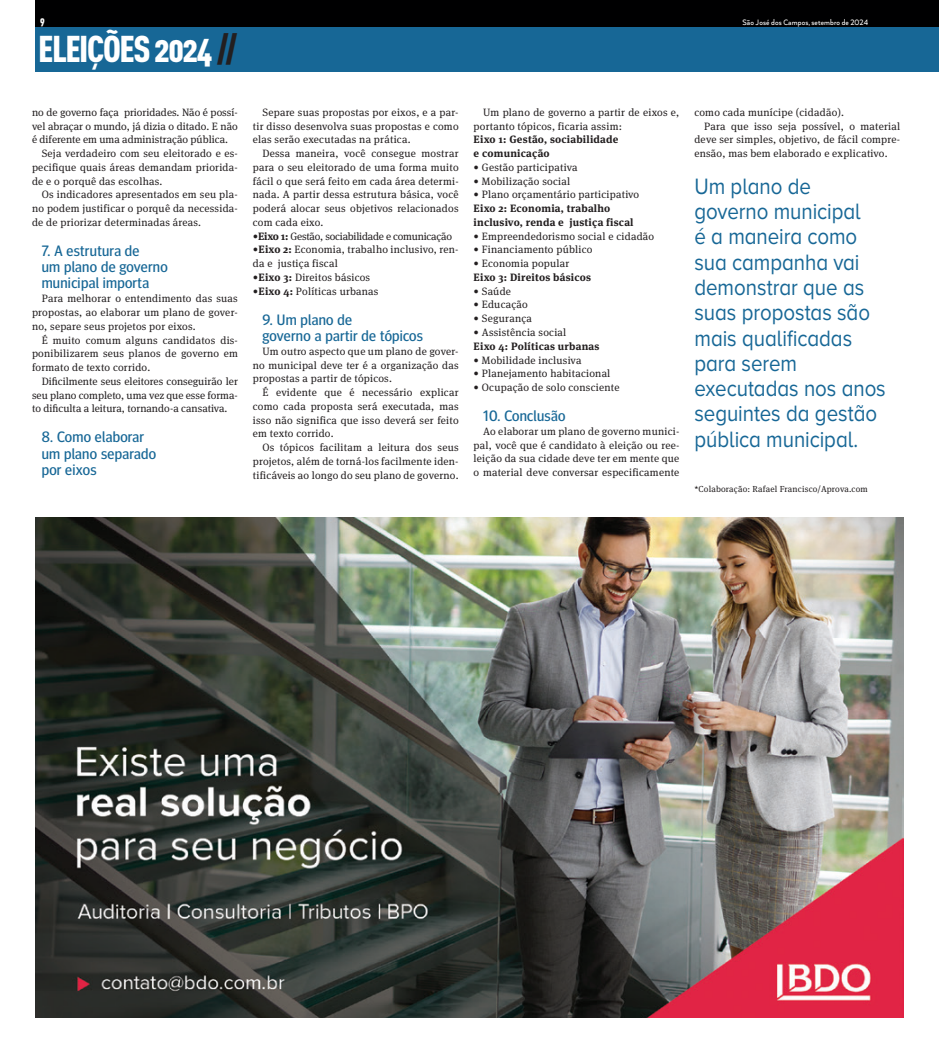
<style>
.page{position:relative;width:939px;height:1053px;background:#fff}
.page>*{position:absolute;margin:0;border:0;box-sizing:border-box;transform-origin:0 0}
.t1{font:36.75px "DIN Cond Black Alternate";letter-spacing:-.04em;color:#fff}
.t2{font:23px/25.2px "Proxima Nova A";letter-spacing:-.005em;color:#176796;scale:.89 1}
.t3{font:15px/16.2px "Meta Headline OT";letter-spacing:.02em;color:#176796}
.t4{font:11.25px "DIN Cond Black Alternate";color:#fff}
.t5{font:10.62px/13.8px "Meta Serif OT";letter-spacing:.02em;color:#231f20;text-align:justify}
.t6{font:700 10.62px/13.8px "Meta Serif OT";letter-spacing:.02em;color:#231f20}
.t7{font:10.62px "Meta Serif OT";color:#231f20}
.t8{font:10.62px "Meta Serif OT";letter-spacing:-.02em;color:#231f20}
.t9{font:500 9px "Arquitecta";letter-spacing:.015em;color:#fff;scale:.89 1}
.t10{font:8.75px "Meta Serif OT";letter-spacing:.02em;color:#231f20}
.s1{color:#231f20}
.s2{font-weight:700}
</style>
<div class="page">
<div style="left:35px;top:4px;width:904px;height:67px;background:#176796"></div>
<div style="left:35px;top:0;width:904px;height:27px;background:#000001"></div>
<img style="left:35px;top:517px;width:868px;height:500px">
<p class="t4" style="left:40px;top:14px;width:6px">9</p>
<p class="t9" style="left:742px;top:16px;width:143px">São José dos Campos, setembro de 2024</p>
<h1 class="t1" style="left:38px;top:26px;width:201px">ELEIÇÕES 2024 <span class="s1">//</span></h1>
<p class="t7" style="left:32px;top:105px;width:207px">no de governo faça prioridades. Não é possí-</p>
<p class="t7" style="left:32px;top:119px;width:207px">vel abraçar o mundo, já dizia o ditado. E não</p>
<p class="t7" style="left:32px;top:133px;width:198px">é diferente em uma administração pública.</p>
<p class="t5" style="left:42px;top:146px;width:198px">Seja verdadeiro com seu eleitorado e es-</p>
<p class="t5" style="left:32px;top:160px;width:207px">pecifique quais áreas demandam priorida-</p>
<p class="t5" style="left:32px;top:174px;width:132px">de e o porquê das escolhas.</p>
<p class="t5" style="left:42px;top:188px;width:198px">Os indicadores apresentados em seu pla-</p>
<p class="t5" style="left:32px;top:201px;width:207px">no podem justificar o porquê da necessida-</p>
<p class="t5" style="left:32px;top:215px;width:170px">de de priorizar determinadas áreas.</p>
<h3 class="t3" style="left:42px;top:243px;width:128px">7. A estrutura de<br>um plano de governo municipal importa</h3>
<p class="t5" style="left:32px;top:291px;width:207px;text-indent:10px">Para melhorar o entendimento das suas propostas, ao elaborar um plano de gover&shy;no, separe seus projetos por eixos.</p>
<p class="t5" style="left:32px;top:333px;width:207px;text-indent:10px">É muito comum alguns candidatos dis&shy;ponibilizarem seus planos de governo em formato de texto corrido.</p>
<p class="t5" style="left:32px;top:374px;width:207px;text-indent:10px">Dificilmente seus eleitores conseguirão ler seu plano completo, uma vez que esse forma&shy;to dificulta a leitura, tornando-a cansativa.</p>
<h3 class="t3" style="left:42px;top:429px;width:116px">8. Como elaborar um plano separado por eixos</h3>
<p class="t5" style="left:253px;top:105px;width:207px;text-indent:10px">Separe suas propostas por eixos, e a par&shy;tir disso desenvolva suas propostas e como elas serão executadas na prática.</p>
<p class="t5" style="left:253px;top:146px;width:207px;text-indent:10px">Dessa maneira, você consegue mostrar para o seu eleitorado de uma forma muito fácil o que será feito em cada área determi&shy;nada. A partir dessa estrutura básica, você poderá alocar seus objetivos relacionados com cada eixo.</p>
<p class="t8" style="left:253px;top:229px;width:201px"><span class="s2">•Eixo 1:</span> Gestão, sociabilidade e comunicação</p>
<p class="t5" style="left:253px;top:243px;width:207px"><span class="s2">•Eixo 2:</span> Economia, trabalho inclusivo, ren&shy;da e justiça fiscal</p>
<p class="t5" style="left:253px;top:270px;width:119px"><span class="s2">•Eixo 3:</span> Direitos básicos</p>
<p class="t5" style="left:253px;top:284px;width:127px"><span class="s2">•Eixo 4:</span> Políticas urbanas</p>
<h3 class="t3" style="left:262px;top:311px;width:162px">9. Um plano de<br>governo a partir de tópicos</h3>
<p class="t5" style="left:253px;top:344px;width:207px;text-indent:10px">Um outro aspecto que um plano de gover&shy;no municipal deve ter é a organização das propostas a partir de tópicos.</p>
<p class="t5" style="left:253px;top:385px;width:207px;text-indent:10px">É evidente que é necessário explicar como cada proposta será executada, mas isso não significa que isso deverá ser feito em texto corrido.</p>
<p class="t5" style="left:253px;top:440px;width:207px;text-indent:10px">Os tópicos facilitam a leitura dos seus projetos, além de torná-los facilmente iden&shy;tificáveis ao longo do seu plano de governo.</p>
<p class="t5" style="left:474px;top:105px;width:207px;text-indent:10px">Um plano de governo a partir de eixos e, portanto tópicos, ficaria assim:</p>
<p class="t6" style="left:474px;top:133px;width:146px">Eixo 1: Gestão, sociabilidade e comunicação</p>
<p class="t5" style="left:474px;top:160px;width:105px">• Gestão participativa</p>
<p class="t5" style="left:474px;top:174px;width:98px">• Mobilização social</p>
<p class="t5" style="left:474px;top:188px;width:167px">• Plano orçamentário participativo</p>
<p class="t6" style="left:474px;top:201px;width:161px">Eixo 2: Economia, trabalho inclusivo, renda e justiça fiscal</p>
<p class="t5" style="left:474px;top:229px;width:182px">• Empreendedorismo social e cidadão</p>
<p class="t5" style="left:474px;top:243px;width:120px">• Financiamento público</p>
<p class="t5" style="left:474px;top:256px;width:97px">• Economia popular</p>
<p class="t6" style="left:474px;top:270px;width:119px">Eixo 3: Direitos básicos</p>
<p class="t5" style="left:474px;top:284px;width:39px">• Saúde</p>
<p class="t5" style="left:474px;top:298px;width:56px">• Educação</p>
<p class="t5" style="left:474px;top:311px;width:60px">• Segurança</p>
<p class="t5" style="left:474px;top:325px;width:94px">• Assistência social</p>
<p class="t6" style="left:474px;top:339px;width:127px">Eixo 4: Políticas urbanas</p>
<p class="t5" style="left:474px;top:353px;width:109px">• Mobilidade inclusiva</p>
<p class="t5" style="left:474px;top:366px;width:138px">• Planejamento habitacional</p>
<p class="t5" style="left:474px;top:380px;width:147px">• Ocupação de solo consciente</p>
<h3 class="t3" style="left:483px;top:408px;width:84px">10. Conclusão</h3>
<p class="t5" style="left:474px;top:424px;width:207px;text-indent:10px">Ao elaborar um plano de governo munici&shy;pal, você que é candidato à eleição ou ree&shy;leição da sua cidade deve ter em mente que o material deve conversar especificamente</p>
<p class="t5" style="left:694px;top:105px;width:151px">como cada munícipe (cidadão).</p>
<p class="t5" style="left:704px;top:119px;width:198px">Para que isso seja possível, o material</p>
<p class="t5" style="left:694px;top:133px;width:207px">deve ser simples, objetivo, de fácil compre-</p>
<p class="t5" style="left:694px;top:146px;width:195px">ensão, mas bem elaborado e explicativo.</p>
<h2 class="t2" style="left:694px;top:174px;width:217px">Um plano de governo municipal<br>é a maneira como sua campanha vai demonstrar que as suas propostas são mais qualificadas para serem executadas nos anos seguintes da gestão pública municipal.</h2>
<p class="t10" style="left:694px;top:483px;width:175px">*Colaboração: Rafael Francisco/Aprova.com</p>
</div>
